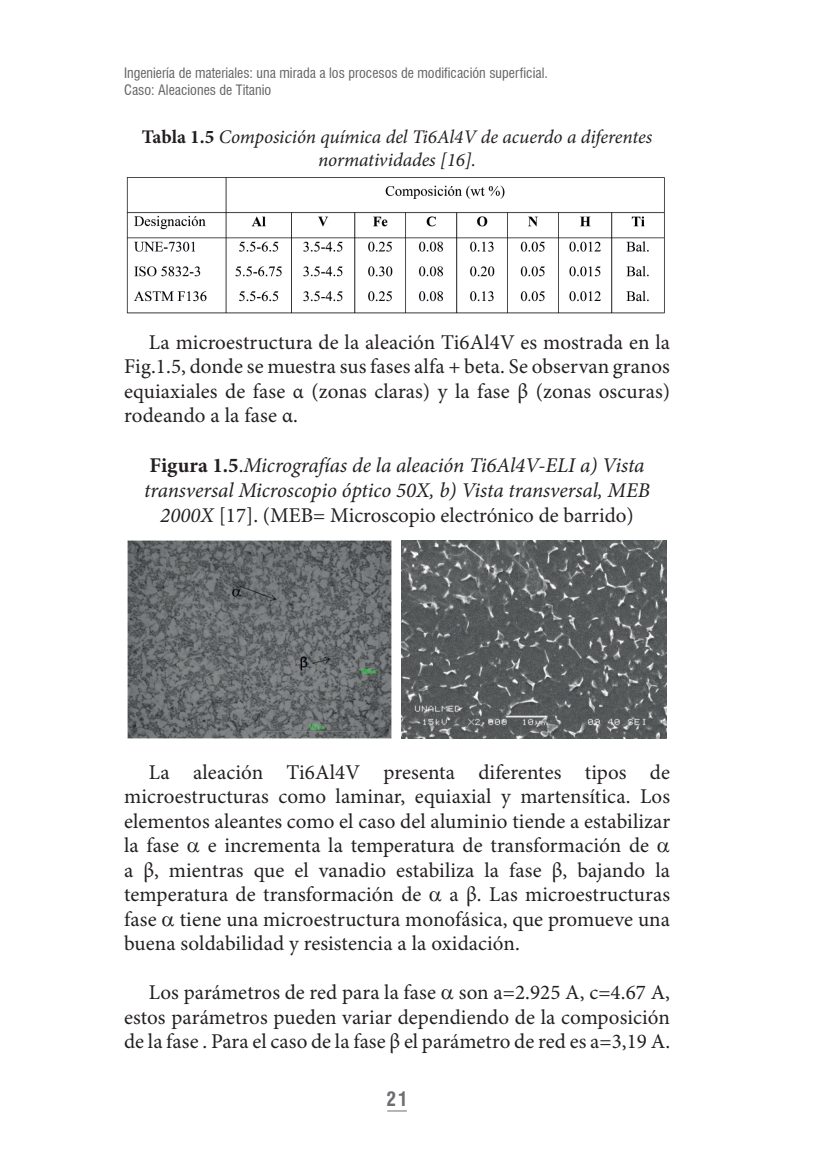
<style>
.page{position:relative;width:819px;height:1166px;background:#fff}
.page>*{position:absolute;margin:0;border:0;box-sizing:border-box;transform-origin:0 0}
.t1{font:21px/24.5px "Minion Pro";letter-spacing:.005em;color:#231f20;text-align:justify}
.t2{font:italic 21px/25.2px "Minion Pro";letter-spacing:-.005em;color:#231f20;text-align:center}
.t3{font:italic 19.25px/23.1px "Minion Pro";letter-spacing:-.005em;color:#231f20;text-align:center}
.t4{font:700 condensed 19.25px "Swiss 721 BT";color:#6c6d70}
.t5{font:condensed 14px/16.8px "Swiss 721 BT";color:#636366}
.s1{font-weight:700;font-style:normal}
.s2{font-style:normal}
</style>
<div class="page">
<svg style="left:387px;top:1110px;width:19px;height:1px"></svg>
<img style="left:126px;top:177px;width:539px;height:137px">
<img style="left:401px;top:540px;width:265px;height:198px">
<img style="left:128px;top:540px;width:264px;height:198px">
<p class="t5" style="left:124px;top:65px;width:425px">Ingeniería de materiales: una mirada a los procesos de modificación superficial.<br>Caso: Aleaciones de Titanio</p>
<p class="t3" style="left:142px;top:125px;width:511px"><span class="s1">Tabla 1.5</span> Composición química del Ti6Al4V de acuerdo a diferentes normatividades [16].</p>
<p class="t1" style="left:124px;top:330px;width:547px;text-indent:25px">La microestructura de la aleación Ti6Al4V es mostrada en la Fig.1.5, donde se muestra sus fases alfa + beta. Se observan granos equiaxiales de fase α (zonas claras) y la fase β (zonas oscuras) rodeando a la fase α.</p>
<p class="t2" style="left:144px;top:452px;width:507px"><span class="s1">Figura 1.5</span><span class="s2">.</span>Micrografías de la aleación Ti6Al4V-ELI a) Vista transversal Microscopio óptico 50X, b) Vista transversal, MEB<br>2000X <span class="s2">[17]. (MEB= Microscopio electrónico de barrido)</span></p>
<p class="t1" style="left:124px;top:760px;width:547px;text-indent:25px">La aleación Ti6Al4V presenta diferentes tipos de microestructuras como laminar, equiaxial y martensítica. Los elementos aleantes como el caso del aluminio tiende a estabilizar la fase</p>
<p class="t1" style="left:124px;top:834px;width:547px;text-align:left;text-indent:84px">e incrementa la temperatura de transformación de<br>a β, mientras que el vanadio estabiliza la fase β, bajando la temperatura de transformación de</p>
<p class="t1" style="left:124px;top:883px;width:547px;text-indent:325px">a β. Las microestructuras fase tiene una microestructura monofásica, que promueve una buena soldabilidad y resistencia a la oxidación.</p>
<p class="t1" style="left:124px;top:981px;width:547px;text-indent:25px">Los parámetros de red para la fase son a=2.925 A, c=4.67 A, estos parámetros pueden variar dependiendo de la composición de la fase . Para el caso de la fase β el parámetro de red es a=3,19 A.</p>
<p class="t4" style="left:386px;top:1087px;width:23px">21</p>
</div>
